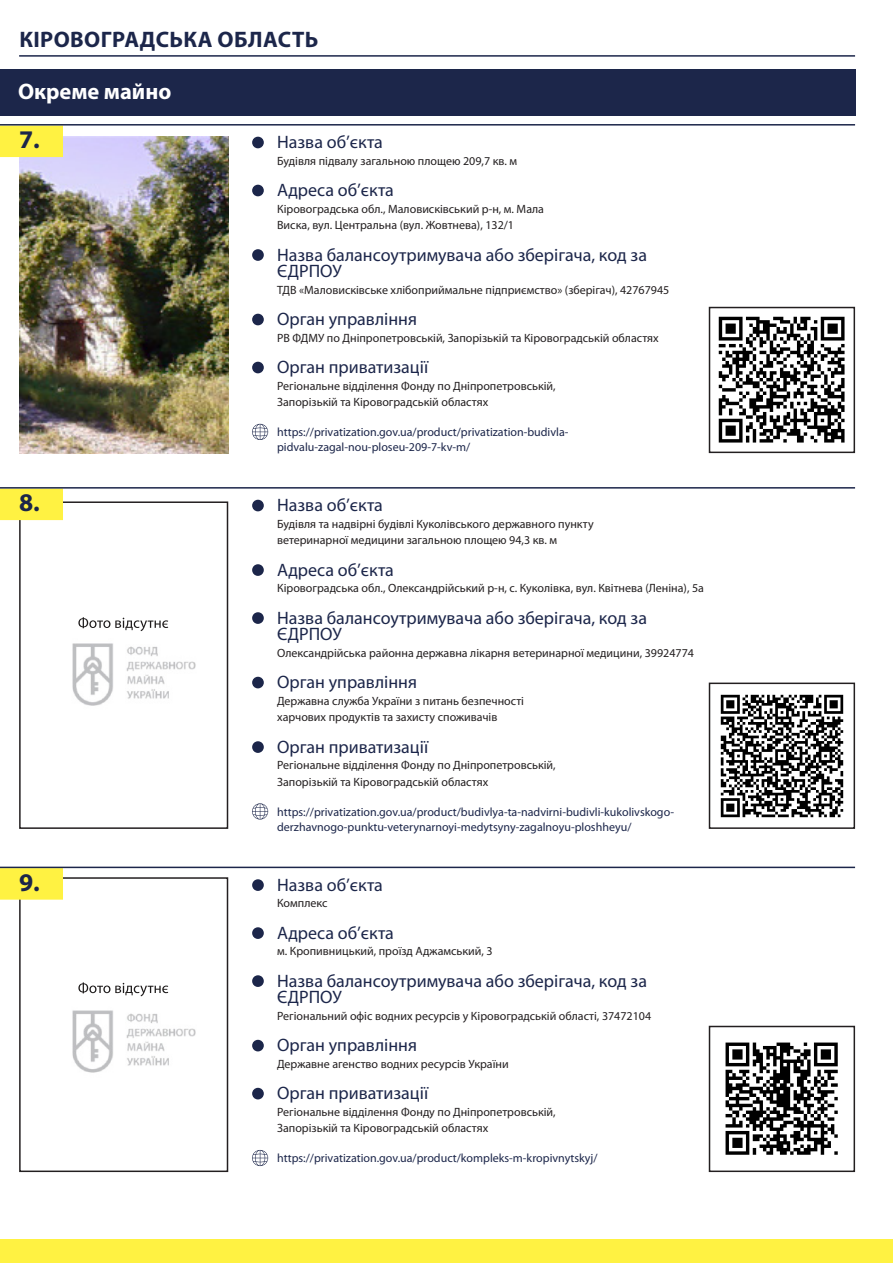
<style>
.page{position:relative;width:893px;height:1263px;background:#fff}
.page>*{position:absolute;margin:0;border:0;box-sizing:border-box;transform-origin:0 0}
.t1{font:700 25.5px "Myriad Pro";color:#1c264a}
.t2{font:700 22.5px "Myriad Pro";letter-spacing:.02em;color:#1c264a}
.t3{font:700 22.5px "Myriad Pro";color:#fff}
.t4{font:18px/16.5px "Myriad Pro";color:#1c264a}
.t5{font:12px/16.5px "Myriad Pro";color:#231f20}
.t6{font:12px/15px "Myriad Pro";color:#1c264a}
.s1{font-size:55.5px}
</style>
<div class="page">
<div style="left:0;top:1239px;width:893px;height:24px;background:#fff242"></div>
<hr style="left:19px;top:55px;width:836px;height:2px;background:#1c264a">
<div style="left:0;top:69px;width:855px;height:47px;background:#1c264a"></div>
<img style="left:22px;top:520px;width:174px;height:186px">
<div style="left:19px;top:501px;width:209px;height:328px;border:2px solid #231f20"></div>
<svg style="left:78px;top:617px;width:90px;height:14px"></svg>
<img style="left:72px;top:986px;width:124px;height:87px">
<div style="left:19px;top:877px;width:209px;height:295px;border:2px solid #231f20"></div>
<svg style="left:78px;top:982px;width:90px;height:14px"></svg>
<img style="left:19px;top:137px;width:209px;height:316px">
<div style="left:0;top:126px;width:63px;height:31px;background:#fff242"></div>
<hr style="left:0;top:124px;width:855px;height:2px;background:#1c264a">
<div style="left:0;top:489px;width:63px;height:31px;background:#fff242"></div>
<hr style="left:0;top:487px;width:855px;height:2px;background:#1c264a">
<div style="left:0;top:868px;width:63px;height:32px;background:#fff242"></div>
<hr style="left:0;top:867px;width:855px;height:1px;background:#1c264a">
<svg style="left:252px;top:424px;width:16px;height:16px"></svg>
<svg style="left:252px;top:803px;width:16px;height:16px"></svg>
<svg style="left:252px;top:1150px;width:16px;height:16px"></svg>
<img style="left:718px;top:316px;width:127px;height:127px">
<div style="left:709px;top:307px;width:146px;height:146px;border:2px solid #231f20"></div>
<img style="left:720px;top:694px;width:124px;height:124px">
<div style="left:709px;top:682px;width:146px;height:147px;border:2px solid #231f20"></div>
<img style="left:725px;top:1042px;width:113px;height:113px">
<div style="left:709px;top:1026px;width:146px;height:146px;border:2px solid #231f20"></div>
<h2 class="t2" style="left:19px;top:24px;width:29px">Кіровоградська</h2>
<h2 class="t2" style="left:218px;top:24px;width:102px">ОБЛАСТЬ</h2>
<h2 class="t3" style="left:18px;top:77px;width:155px">Окреме майно</h2>
<p class="t1" style="left:19px;top:123px;width:22px">7.</p>
<p class="t4" style="left:250px;top:133px;width:134px"><span class="s1">•</span> Назва об’єкта</p>
<p class="t5" style="left:277px;top:152px;width:242px">Будівля підвалу загальною площею 209,7 кв. м</p>
<p class="t4" style="left:250px;top:181px;width:145px"><span class="s1">•</span> Адреса об’єкта</p>
<p class="t5" style="left:277px;top:200px;width:268px">Кіровоградська обл., Маловисківський р-н, м. Мала<br>Виска, вул. Центральна (вул. Жовтнева), 132/1</p>
<p class="t4" style="left:277px;top:246px;width:371px;text-indent:-27px"><span class="s1">•</span> Назва балансоутримувача або зберігача, код за<br>ЄДРПОУ</p>
<p class="t5" style="left:277px;top:281px;width:394px">ТДВ «Маловисківське хлібоприймальне підприємство» (зберігач), 42767945</p>
<p class="t4" style="left:250px;top:310px;width:168px"><span class="s1">•</span> Орган управління</p>
<p class="t5" style="left:277px;top:329px;width:383px">РВ ФДМУ по Дніпропетровській, Запорізькій та Кіровоградській областях</p>
<p class="t4" style="left:250px;top:358px;width:180px"><span class="s1">•</span> Орган приватизації</p>
<p class="t5" style="left:277px;top:377px;width:280px">Регіональне відділення Фонду по Дніпропетровській,<br>Запорізькій та Кіровоградській областях</p>
<p class="t6" style="left:277px;top:424px;width:293px">https://privatization.gov.ua/product/privatization-budivla&shy;pidvalu-zagal-nou-ploseu-209-7-kv-m/</p>
<p class="t1" style="left:19px;top:486px;width:22px">8.</p>
<p class="t4" style="left:250px;top:496px;width:134px"><span class="s1">•</span> Назва об’єкта</p>
<p class="t5" style="left:277px;top:515px;width:318px">Будівля та надвірні будівлі Куколівського державного пункту ветеринарної медицини загальною площею 94,3 кв. м</p>
<p class="t4" style="left:250px;top:561px;width:145px"><span class="s1">•</span> Адреса об’єкта</p>
<p class="t5" style="left:277px;top:580px;width:428px">Кіровоградська обл., Олександрійський р-н, с. Куколівка, вул. Квітнева (Леніна), 5а</p>
<p class="t4" style="left:277px;top:609px;width:371px;text-indent:-27px"><span class="s1">•</span> Назва балансоутримувача або зберігача, код за<br>ЄДРПОУ</p>
<p class="t5" style="left:277px;top:644px;width:418px">Олександрійська районна державна лікарня ветеринарної медицини, 39924774</p>
<p class="t4" style="left:250px;top:673px;width:168px"><span class="s1">•</span> Орган управління</p>
<p class="t5" style="left:277px;top:692px;width:248px">Державна служба України з питань безпечності харчових продуктів та захисту споживачів</p>
<p class="t4" style="left:250px;top:738px;width:180px"><span class="s1">•</span> Орган приватизації</p>
<p class="t5" style="left:277px;top:757px;width:280px">Регіональне відділення Фонду по Дніпропетровській,<br>Запорізькій та Кіровоградській областях</p>
<p class="t6" style="left:277px;top:804px;width:398px">https://privatization.gov.ua/product/budivlya-ta-nadvirni-budivli-kukolivskogo&shy;derzhavnogo-punktu-veterynarnoyi-medytsyny-zagalnoyu-ploshheyu/</p>
<p class="t1" style="left:19px;top:865px;width:22px">9.</p>
<p class="t4" style="left:250px;top:876px;width:134px"><span class="s1">•</span> Назва об’єкта</p>
<p class="t5" style="left:277px;top:895px;width:52px">Комплекс</p>
<p class="t4" style="left:250px;top:924px;width:145px"><span class="s1">•</span> Адреса об’єкта</p>
<p class="t5" style="left:277px;top:943px;width:217px">м. Кропивницький, проїзд Аджамський, 3</p>
<p class="t4" style="left:277px;top:972px;width:371px;text-indent:-27px"><span class="s1">•</span> Назва балансоутримувача або зберігача, код за<br>ЄДРПОУ</p>
<p class="t5" style="left:277px;top:1007px;width:376px">Регіональний офіс водних ресурсів у Кіровоградській області, 37472104</p>
<p class="t4" style="left:250px;top:1036px;width:168px"><span class="s1">•</span> Орган управління</p>
<p class="t5" style="left:277px;top:1055px;width:233px">Державне агенство водних ресурсів України</p>
<p class="t4" style="left:250px;top:1084px;width:180px"><span class="s1">•</span> Орган приватизації</p>
<p class="t5" style="left:277px;top:1103px;width:280px">Регіональне відділення Фонду по Дніпропетровській,<br>Запорізькій та Кіровоградській областях</p>
<p class="t6" style="left:277px;top:1150px;width:322px">https://privatization.gov.ua/product/kompleks-m-kropivnytskyj/</p>
</div>
